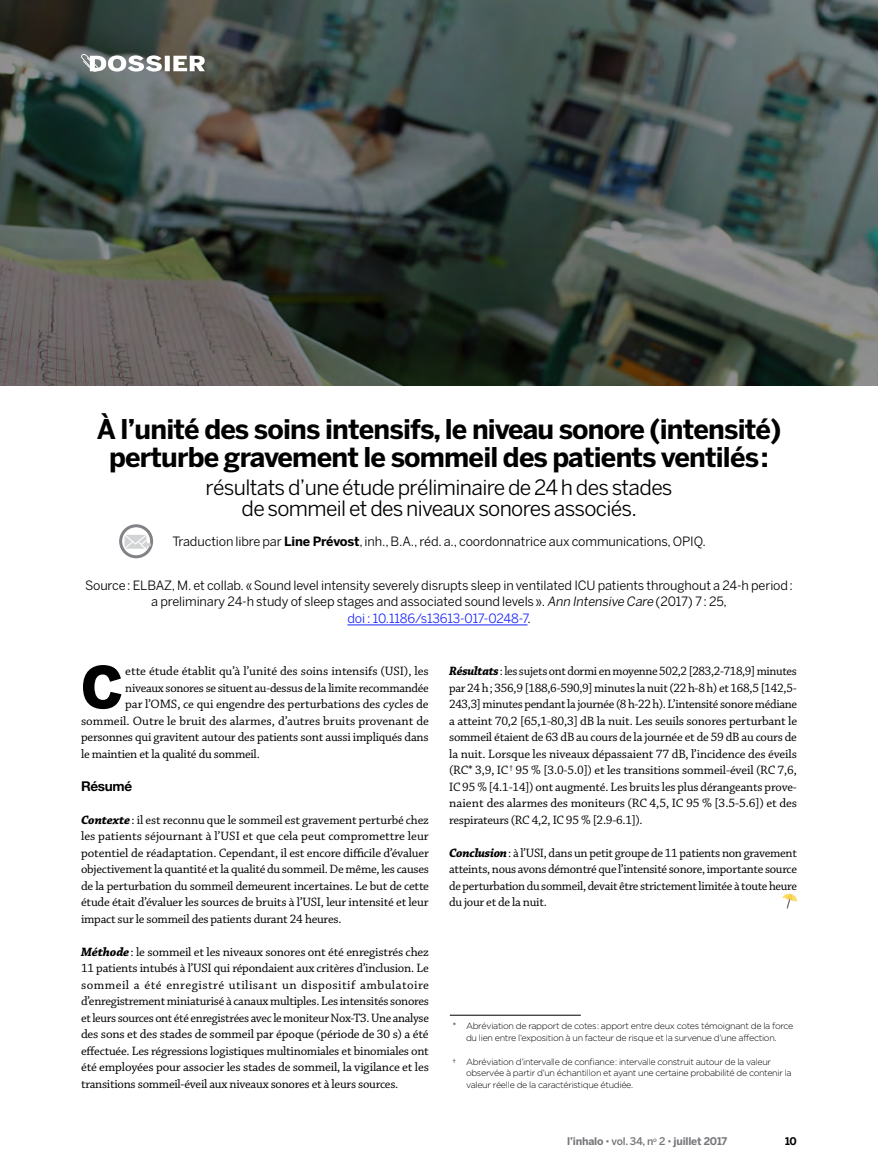
<style>
.page{position:relative;width:878px;height:1175px;background:#fff}
.page>*{position:absolute;margin:0;border:0;box-sizing:border-box;transform-origin:0 0}
.t1{font:900 57.3px "Benton Sans";color:#000}
.t2{font:700 27px/28.5px "Benton Sans";letter-spacing:-.03em;color:#000;text-align:center}
.t3{font:21px/21px "Benton Sans";letter-spacing:-.03em;color:#000;text-align:center}
.t4{font:700 13.5px "Helvetica Neue";letter-spacing:-.025em;color:#000}
.t5{font:12.75px/16.5px "Chaparral Pro";letter-spacing:-.02em;color:#000;text-align:justify}
.t6{font:12.75px/16.5px "Benton Sans";letter-spacing:-.01em;color:#000;text-align:center}
.t7{font:12.75px "Chaparral Pro";color:#000}
.t8{font:700 10.5px "Benton Sans";letter-spacing:-.02em;color:#77787b}
.t9{font:700 10.5px "Benton Sans";color:#000}
.t10{font:300 8.85px/11.7px "Gotham";letter-spacing:-.035em;color:#000;text-align:center}
.s1{font-weight:700}
.s2{font-style:italic}
.s3{color:#1922fb}
.s4{font-weight:700;font-style:italic}
.s5{font-size:9.3px}
.s6{font-weight:300}
.s7{font-weight:500}
</style>
<div class="page">
<img style="left:0;top:0;width:878px;height:386px">
<svg style="left:80px;top:53px;width:125px;height:19px"></svg>
<svg style="left:782px;top:893px;width:15px;height:15px"></svg>
<hr style="left:347px;top:624px;width:180px;height:1px;background:#1922fb">
<hr style="left:450px;top:1015px;width:131px;height:1px;background:#000">
<div style="left:119px;top:524px;width:34px;height:34px;border:3px solid #808285;border-radius:50%"></div>
<svg style="left:125px;top:535px;width:26px;height:13px"></svg>
<h2 class="t2" style="left:97px;top:414px;width:686px">À l’unité des soins intensifs, le niveau sonore (intensité) perturbe gravement le sommeil des patients ventilés:</h2>
<h3 class="t3" style="left:205px;top:477px;width:468px">résultats d’une étude préliminaire de 24 h des stades de sommeil et des niveaux sonores associés.</h3>
<p class="t6" style="left:172px;top:533px;width:535px">Traduction libre par <span class="s1">Line Prévost</span>, inh., B.A., réd. a., coordonnatrice aux communications, OPIQ.</p>
<p class="t6" style="left:85px;top:576px;width:709px">Source: ELBAZ, M. et collab. «Sound level intensity severely disrupts sleep in ventilated ICU patients throughout a 24-h period: a preliminary 24-h study of sleep stages and associated sound levels».<span class="s2">Ann Intensive Care</span> (2017) 7: 25,<br><span class="s3">doi : 10.1186/s13613-017-0248-7</span>.</p>
<h1 class="t1" style="left:81px;top:653px;width:44px">C</h1>
<p class="t7" style="left:125px;top:664px;width:305px">ette étude établit qu’à l’unité des soins intensifs (USI), les</p>
<p class="t5" style="left:125px;top:680px;width:305px">niveaux sonores se situent au-dessus de la limite recommandée</p>
<p class="t5" style="left:125px;top:696px;width:305px">par l’OMS, ce qui engendre des perturbations des cycles de</p>
<p class="t7" style="left:81px;top:713px;width:349px">sommeil. Outre le bruit des alarmes, d’autres bruits provenant de</p>
<p class="t5" style="left:81px;top:729px;width:349px">personnes qui gravitent autour des patients sont aussi impliqués dans</p>
<p class="t5" style="left:81px;top:746px;width:180px">le maintien et la qualité du sommeil.</p>
<p class="t4" style="left:81px;top:777px;width:53px">Résumé</p>
<p class="t5" style="left:81px;top:812px;width:349px"><span class="s4">Contexte</span>: il est reconnu que le sommeil est gravement perturbé chez les patients séjournant à l’USI et que cela peut compromettre leur potentiel de réadaptation. Cependant, il est encore difficile d’évaluer objectivement la quantité et la qualité du sommeil. De même, les causes de la perturbation du sommeil demeurent incertaines. Le but de cette étude était d’évaluer les sources de bruits à l’USI, leur intensité et leur impact sur le sommeil des patients durant 24 heures.</p>
<p class="t5" style="left:81px;top:944px;width:349px"><span class="s4">Méthode</span>: le sommeil et les niveaux sonores ont été enregistrés chez 11 patients intubés à l’USI qui répondaient aux critères d’inclusion. Le sommeil a été enregistré utilisant un dispositif ambulatoire d’enregistrement miniaturisé à canaux multiples. Les intensités sonores et leurs sources ont été enregistrées avec le moniteur Nox-T3. Une analyse des sons et des stades de sommeil par époque (période de 30 s) a été effectuée. Les régressions logistiques multinomiales et binomiales ont été employées pour associer les stades de sommeil, la vigilance et les transitions sommeil-éveil aux niveaux sonores et à leurs sources.</p>
<p class="t5" style="left:449px;top:663px;width:349px"><span class="s4">Résultats</span>: les sujets ont dormi en moyenne 502,2 [283,2-718,9] minutes par 24 h; 356,9 [188,6-590,9] minutes la nuit (22 h-8 h) et 168,5 [142,5- 243,3] minutes pendant la journée (8 h-22 h). L’intensité sonore médiane a atteint 70,2 [65,1-80,3] dB la nuit. Les seuils sonores perturbant le sommeil étaient de 63 dB au cours de la journée et de 59 dB au cours de la nuit. Lorsque les niveaux dépassaient 77 dB, l’incidence des éveils (RC* 3,9, IC <sup>†</sup> 95 % [3.0-5.0]) et les transitions sommeil-éveil (RC 7,6, IC 95 % [4.1-14]) ont augmenté. Les bruits les plus dérangeants prove&shy;naient des alarmes des moniteurs (RC 4,5, IC 95 % [3.5-5.6]) et des respirateurs (RC 4,2, IC 95 % [2.9-6.1]).</p>
<p class="t5" style="left:449px;top:845px;width:349px"><span class="s4">Conclusion</span>: à l’USI, dans un petit groupe de 11 patients non gravement atteints, nous avons démontré que l’intensité sonore, importante source de perturbation du sommeil, devait être strictement limitée à toute heure du jour et de la nuit.</p>
<p class="t10" style="left:452px;top:1019px;width:342px"><span class="s5">*</span> Abréviation de rapport de cotes: apport entre deux cotes témoignant de la force du lien entre l’exposition à un facteur de risque et la survenue d’une affection.</p>
<p class="t10" style="left:466px;top:1055px;width:327px;text-align:left;text-indent:-13px">† Abréviation d’intervalle de confiance: intervalle construit autour de la valeur observée à partir d’un échantillon et ayant une certaine probabilité de contenir la valeur réelle de la caractéristique étudiée.</p>
<p class="t8" style="left:567px;top:1135px;width:161px">l’inhalo <span class="s6">•</span> <span class="s7">vol. 34, n</span><sup>o</sup> <span class="s7">2</span> <span class="s6">•</span> juillet 2017</p>
<p class="t9" style="left:785px;top:1135px;width:13px">10</p>
</div>
